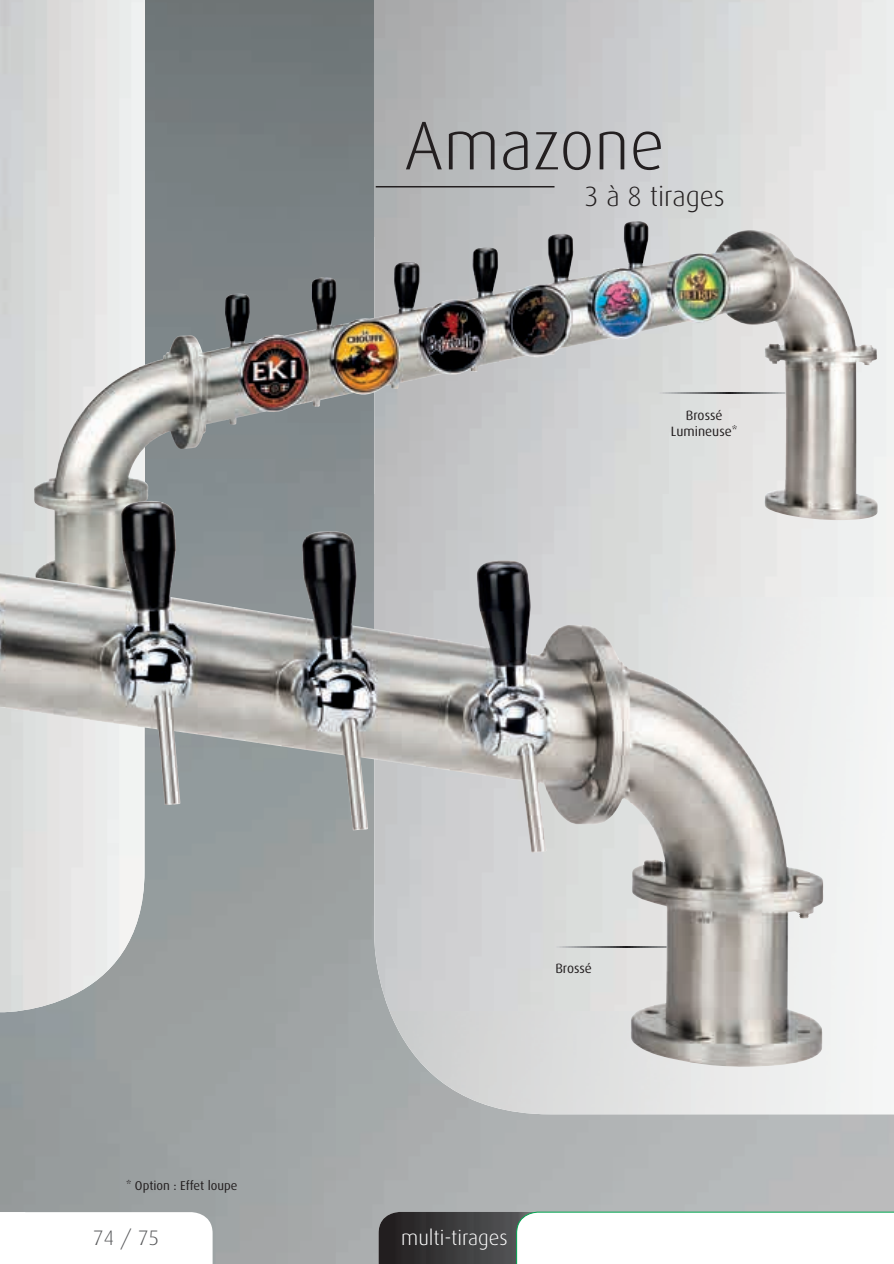
<style>
.page{position:relative;width:894px;height:1264px;background:#fff}
.page>*{position:absolute;margin:0;border:0;box-sizing:border-box;transform-origin:0 0}
.t1{font:300 69px "Dax";color:#231f20}
.t2{font:300 27.9px "Dax";color:#231f20}
.t3{font:300 21px "Dax";color:#fff}
.t4{font:300 21px "Dax";color:#57585a}
.t5{font:13.5px/16.2px "Dax";color:#231f20;text-align:center}
.t6{font:12.75px "Dax";color:#231f20}
</style>
<div class="page">
<img style="left:0;top:0;width:893px;height:1263px">
<img style="left:374px;top:0;width:294px;height:500px">
<img style="left:668px;top:0;width:225px;height:1114px">
<img style="left:389px;top:1068px;width:280px;height:46px">
<img style="left:0;top:0;width:144px;height:500px">
<hr style="left:375px;top:186px;width:179px;height:1px;background:#231f20">
<img style="left:657px;top:392px;width:141px;height:1px">
<img style="left:180px;top:221px;width:456px;height:132px">
<img style="left:0;top:500px;width:823px;height:568px">
<img style="left:378px;top:1211px;width:138px;height:52px">
<svg style="left:0;top:1212px;width:212px;height:51px"></svg>
<svg style="left:516px;top:1211px;width:378px;height:53px"></svg>
<h1 class="t1" style="left:404px;top:108px;width:262px">Amazone</h1>
<h2 class="t2" style="left:584px;top:181px;width:142px">3 à 8 tirages</h2>
<p class="t5" style="left:670px;top:407px;width:68px">Brossé<br>Lumineuse*</p>
<p class="t5" style="left:555px;top:960px;width:38px">Brossé</p>
<p class="t6" style="left:126px;top:1178px;width:113px">* Option : Effet loupe</p>
<h3 class="t4" style="left:93px;top:1225px;width:68px">74 / 75</h3>
<h3 class="t3" style="left:401px;top:1225px;width:108px">multi-tirages</h3>
</div>
